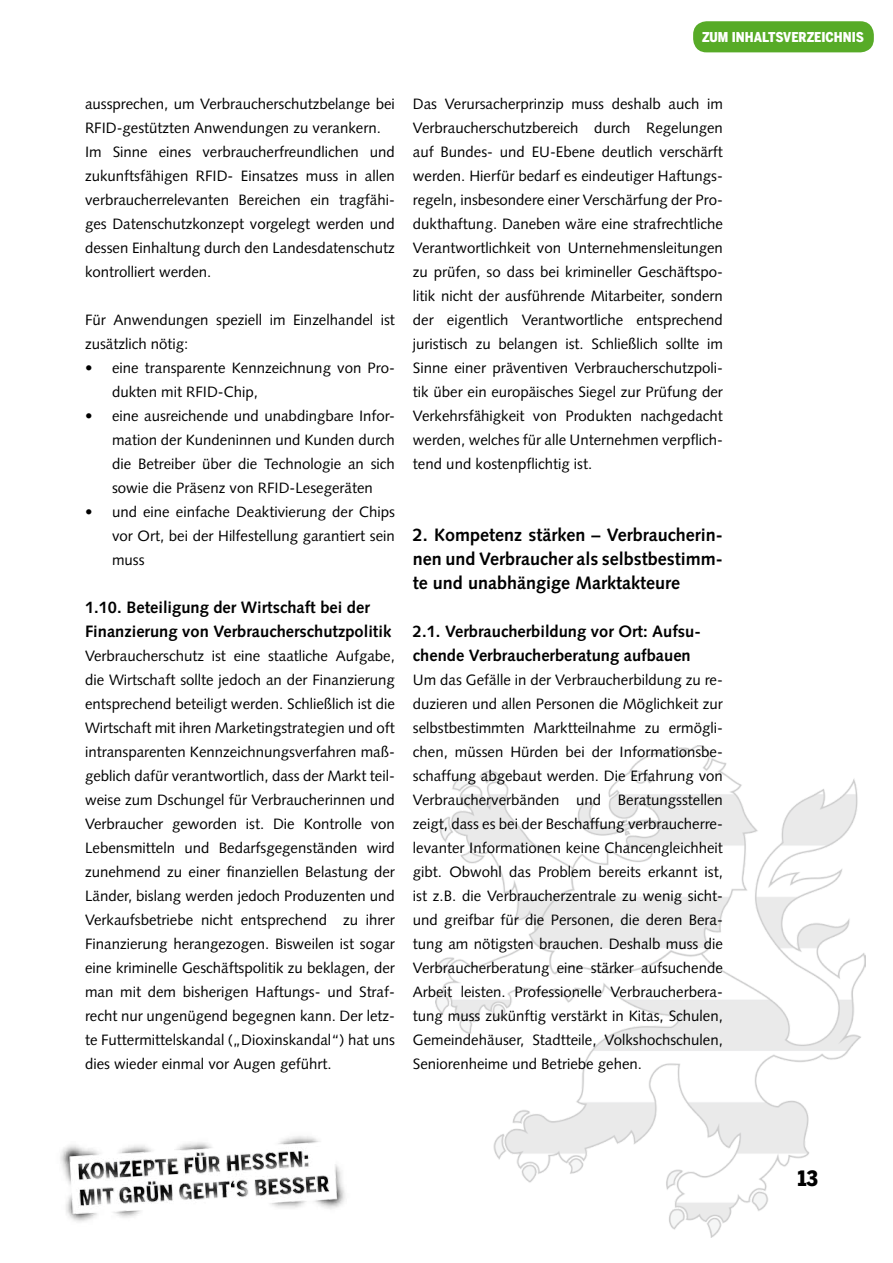
<style>
.page{position:relative;width:893px;height:1263px;background:#fff}
.page>*{position:absolute;margin:0;border:0;box-sizing:border-box;transform-origin:0 0}
.t1{font:900 21px "Benton Sans Cond";color:#000}
.t2{font:700 18px/24px "Gruene Syntax";color:#000;text-align:justify}
.t3{font:700 16.5px/24px "Gruene Syntax";color:#000}
.t4{font:15px/24px "Gruene Syntax";color:#000;text-align:justify}
.t5{font:900 13.5px "Benton Sans Cond";color:#fff}
</style>
<div class="page">
<img style="left:436px;top:746px;width:429px;height:491px">
<img style="left:60px;top:1136px;width:285px;height:86px">
<div style="left:693px;top:21px;width:181px;height:31px;background:#57ab27;border-radius:14px"></div>
<p class="t5" style="left:702px;top:29px;width:164px">ZUM INHALTSVERZEICHNIS</p>
<p class="t4" style="left:85px;top:92px;width:311px;text-align:left">aussprechen, um Verbraucherschutzbelange bei RFID-gestützten Anwendungen zu verankern.<br>Im Sinne eines verbraucherfreundlichen und zukunftsfähigen RFID- Einsatzes muss in allen verbraucherrelevanten Bereichen ein tragfähi&shy;ges Datenschutzkonzept vorgelegt werden und dessen Einhaltung durch den Landesdatenschutz kontrolliert werden.</p>
<p class="t4" style="left:85px;top:308px;width:311px">Für Anwendungen speziell im Einzelhandel ist zusätzlich nötig:</p>
<p class="t4" style="left:112px;top:356px;width:284px;text-indent:-27px">• eine transparente Kennzeichnung von Pro&shy;dukten mit RFID-Chip,</p>
<p class="t4" style="left:112px;top:404px;width:284px;text-indent:-27px">• eine ausreichende und unabdingbare Infor&shy;mation der Kundeninnen und Kunden durch die Betreiber über die Technologie an sich sowie die Präsenz von RFID-Lesegeräten</p>
<p class="t4" style="left:112px;top:500px;width:284px;text-indent:-27px">• und eine einfache Deaktivierung der Chips vor Ort, bei der Hilfestellung garantiert sein muss</p>
<p class="t3" style="left:85px;top:595px;width:308px">1.10. Beteiligung der Wirtschaft bei der<br>Finanzierung von Verbraucherschutzpolitik</p>
<p class="t4" style="left:85px;top:644px;width:311px">Verbraucherschutz ist eine staatliche Aufgabe, die Wirtschaft sollte jedoch an der Finanzierung entsprechend beteiligt werden. Schließlich ist die Wirtschaft mit ihren Marketingstrategien und oft intransparenten Kennzeichnungsverfahren maß&shy;geblich dafür verantwortlich, dass der Markt teil&shy;weise zum Dschungel für Verbraucherinnen und Verbraucher geworden ist. Die Kontrolle von Lebensmitteln und Bedarfsgegenständen wird zunehmend zu einer finanziellen Belastung der Länder, bislang werden jedoch Produzenten und Verkaufsbetriebe nicht entsprechend zu ihrer Finanzierung herangezogen. Bisweilen ist sogar eine kriminelle Geschäftspolitik zu beklagen, der man mit dem bisherigen Haftungs- und Straf&shy;recht nur ungenügend begegnen kann. Der letz&shy;te Futtermittelskandal („Dioxinskandal“) hat uns dies wieder einmal vor Augen geführt.</p>
<p class="t4" style="left:413px;top:92px;width:311px">Das Verursacherprinzip muss deshalb auch im Verbraucherschutzbereich durch Regelungen auf Bundes- und EU-Ebene deutlich verschärft werden. Hierfür bedarf es eindeutiger Haftungs&shy;regeln, insbesondere einer Verschärfung der Pro&shy;dukthaftung. Daneben wäre eine strafrechtliche Verantwortlichkeit von Unternehmensleitungen zu prüfen, so dass bei krimineller Geschäftspo&shy;litik nicht der ausführende Mitarbeiter, sondern der eigentlich Verantwortliche entsprechend juristisch zu belangen ist. Schließlich sollte im Sinne einer präventiven Verbraucherschutzpoli&shy;tik über ein europäisches Siegel zur Prüfung der Verkehrsfähigkeit von Produkten nachgedacht werden, welches für alle Unternehmen verpflich&shy;tend und kostenpflichtig ist.</p>
<p class="t2" style="left:413px;top:523px;width:311px">2. Kompetenz stärken – Verbraucherin&shy;nen und Verbraucher als selbstbestimm&shy;te und unabhängige Marktakteure</p>
<p class="t3" style="left:413px;top:619px;width:289px">2.1. Verbraucherbildung vor Ort: Aufsu&shy;chende Verbraucherberatung aufbauen</p>
<p class="t4" style="left:413px;top:668px;width:311px">Um das Gefälle in der Verbraucherbildung zu re&shy;duzieren und allen Personen die Möglichkeit zur selbstbestimmten Marktteilnahme zu ermögli&shy;chen, müssen Hürden bei der Informationsbe&shy;schaffung abgebaut werden. Die Erfahrung von Verbraucherverbänden und Beratungsstellen zeigt, dass es bei der Beschaffung verbraucherre&shy;levanter Informationen keine Chancengleichheit gibt. Obwohl das Problem bereits erkannt ist, ist z.B. die Verbraucherzentrale zu wenig sicht&shy;und greifbar für die Personen, die deren Bera&shy;tung am nötigsten brauchen. Deshalb muss die Verbraucherberatung eine stärker aufsuchende Arbeit leisten. Professionelle Verbraucherbera&shy;tung muss zukünftig verstärkt in Kitas, Schulen, Gemeindehäuser, Stadtteile, Volkshochschulen, Seniorenheime und Betriebe gehen.</p>
<h1 class="t1" style="left:798px;top:1166px;width:22px">13</h1>
</div>
